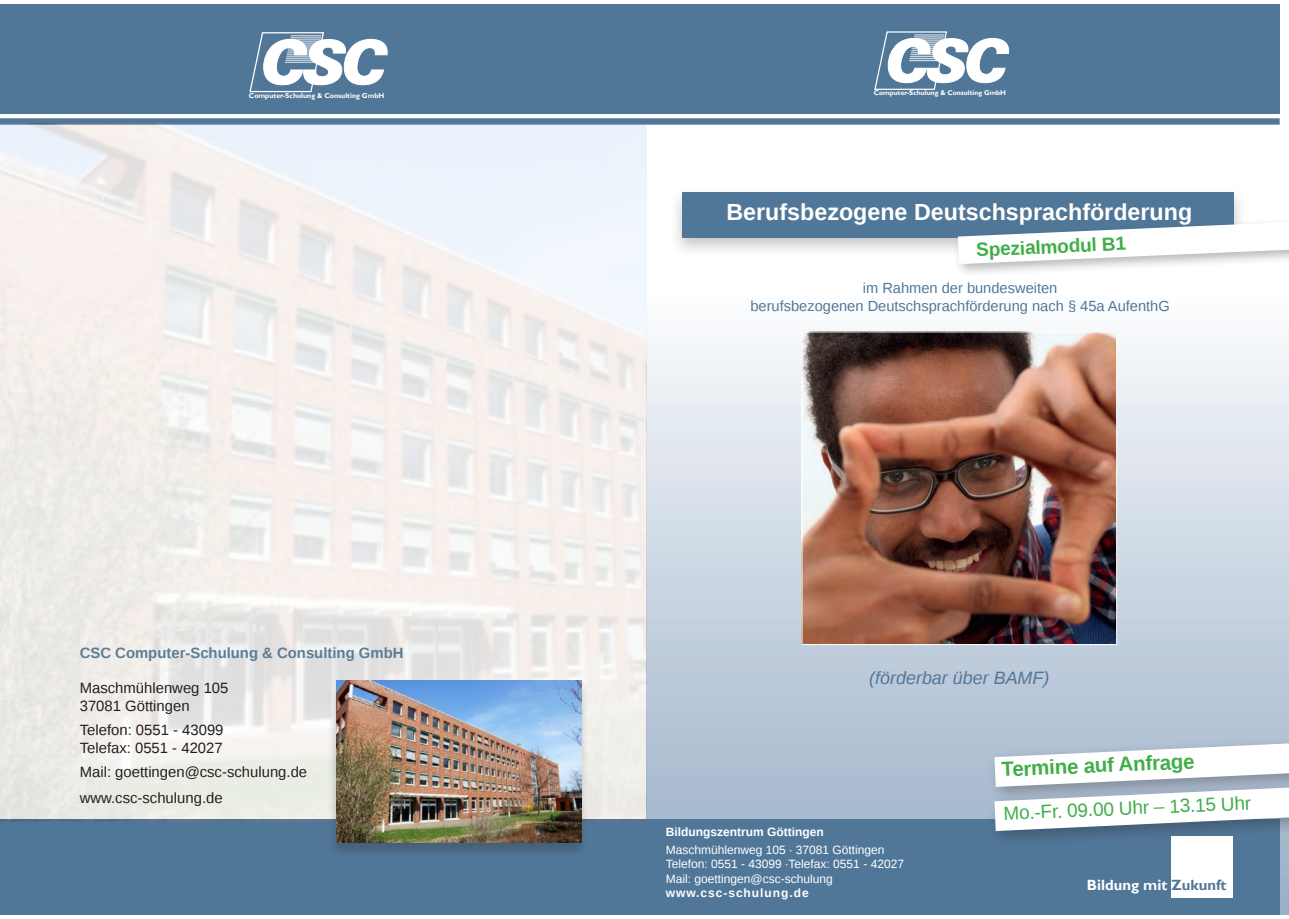
<style>
.page{position:relative;width:1289px;height:919px;background:#fff}
.page>*{position:absolute;margin:0;border:0;box-sizing:border-box;transform-origin:0 0}
.t1{font:700 23.25px "Liberation Sans";color:#fff}
.t2{font:700 20.4px "Liberation Sans";color:#40ae49}
.t3{font:700 19.05px "Liberation Sans";color:#40ae49}
.t4{font:18.9px "Liberation Sans";color:#40ae49}
.t5{font:italic 17.85px "Liberation Sans";color:#517798}
.t6{font:14.85px "Liberation Sans";color:#231f20}
.t7{font:700 14.85px "Liberation Sans";color:#5c7d96}
.t8{font:700 14.85px "Gill Sans";color:#fff}
.t9{font:14.7px/17.5px "Liberation Sans";color:#517798;text-align:center}
.t10{font:12px "Liberation Sans";color:#fff}
.t11{font:700 12px "Liberation Sans";color:#fff}
.t12{font:700 12px "Liberation Sans";letter-spacing:.08em;color:#fff}
.t13{font:700 7.05px "Gill Sans";color:#fff}
.t14{font:700 6.9px "Gill Sans";color:#fff}
.s1{color:#517798}
</style>
<div class="page">
<div style="left:646px;top:289px;width:642px;height:625px;background:linear-gradient(to bottom,#fbfcfe,#97acc5)"></div>
<div style="left:0;top:819px;width:1279px;height:95px;background:#517798"></div>
<div style="left:0;top:4px;width:1279px;height:110px;background:#517798"></div>
<div style="left:0;top:118px;width:1279px;height:7px;background:#517798"></div>
<div style="left:1171px;top:836px;width:61px;height:61px;background:#fff"></div>
<svg style="left:874px;top:31px;width:135px;height:59px"></svg>
<img style="left:803px;top:333px;width:312px;height:310px">
<div style="left:801px;top:331px;width:316px;height:314px;border:1px solid #fff"></div>
<div style="left:668px;top:186px;width:579px;height:72px;background:#231f20;opacity:.25"></div>
<div style="left:682px;top:192px;width:551px;height:46px;background:#517798"></div>
<div style="left:952px;top:214px;width:336px;height:64px;background:#231f20;opacity:.32"></div>
<svg style="left:957px;top:222px;width:331px;height:42px"></svg>
<div style="left:987px;top:723px;width:301px;height:81px;background:#b3c3d5"></div>
<div style="left:987px;top:767px;width:301px;height:81px;background:#231f20;opacity:.32"></div>
<svg style="left:994px;top:743px;width:294px;height:88px"></svg>
<img style="left:0;top:123px;width:646px;height:698px">
<svg style="left:249px;top:32px;width:139px;height:60px"></svg>
<div style="left:327px;top:681px;width:261px;height:177px;background:#231f20;opacity:.25"></div>
<img style="left:336px;top:680px;width:245px;height:162px">
<p class="t13" style="left:249px;top:91px;width:137px">Computer-Schulung &amp; Consulting GmbH</p>
<p class="t7" style="left:80px;top:642px;width:325px">CSC Computer-Schulung &amp; Consulting GmbH</p>
<p class="t6" style="left:80px;top:679px;width:150px">Maschmühlenweg 105</p>
<p class="t6" style="left:80px;top:697px;width:111px">37081 Göttingen</p>
<p class="t6" style="left:80px;top:721px;width:145px">Telefon: 0551 - 43099</p>
<p class="t6" style="left:80px;top:739px;width:144px">Telefax: 0551 - 42027</p>
<p class="t6" style="left:80px;top:763px;width:229px">Mail: goettingen@csc-schulung.de</p>
<p class="t6" style="left:80px;top:789px;width:144px">www.csc-schulung.de</p>
<p class="t14" style="left:873px;top:89px;width:134px">Computer-Schulung &amp; Consulting GmbH</p>
<p class="t1" style="left:726px;top:196px;width:467px">Berufsbezogene Deutschsprachförderung</p>
<p class="t3" style="left:975px;top:237px;width:151px;rotate:-3deg">Spezialmodul B1</p>
<p class="t9" style="left:750px;top:280px;width:421px">im Rahmen der bundesweiten<br>berufsbezogenen Deutschsprachförderung nach § 45a AufenthG</p>
<p class="t5" style="left:869px;top:665px;width:182px">(förderbar über BAMF)</p>
<p class="t11" style="left:665px;top:823px;width:160px">Bildungszentrum Göttingen</p>
<p class="t10" style="left:665px;top:843px;width:220px">Maschmühlenweg 105 · 37081 Göttingen</p>
<p class="t10" style="left:665px;top:857px;width:240px">Telefon: 0551 - 43099 ·Telefax: 0551 - 42027</p>
<p class="t10" style="left:665px;top:871px;width:168px">Mail: goettingen@csc-schulung</p>
<p class="t12" style="left:665px;top:884px;width:144px">www.csc-schulung.de</p>
<p class="t2" style="left:1000px;top:756px;width:195px;rotate:-3deg">Termine auf Anfrage</p>
<p class="t4" style="left:1002px;top:803px;width:249px;rotate:-3deg">Mo.-Fr. 09.00 Uhr – 13.15 Uhr</p>
<p class="t8" style="left:1086px;top:875px;width:141px">Bildung mit <span class="s1">Zukunft</span></p>
</div>
